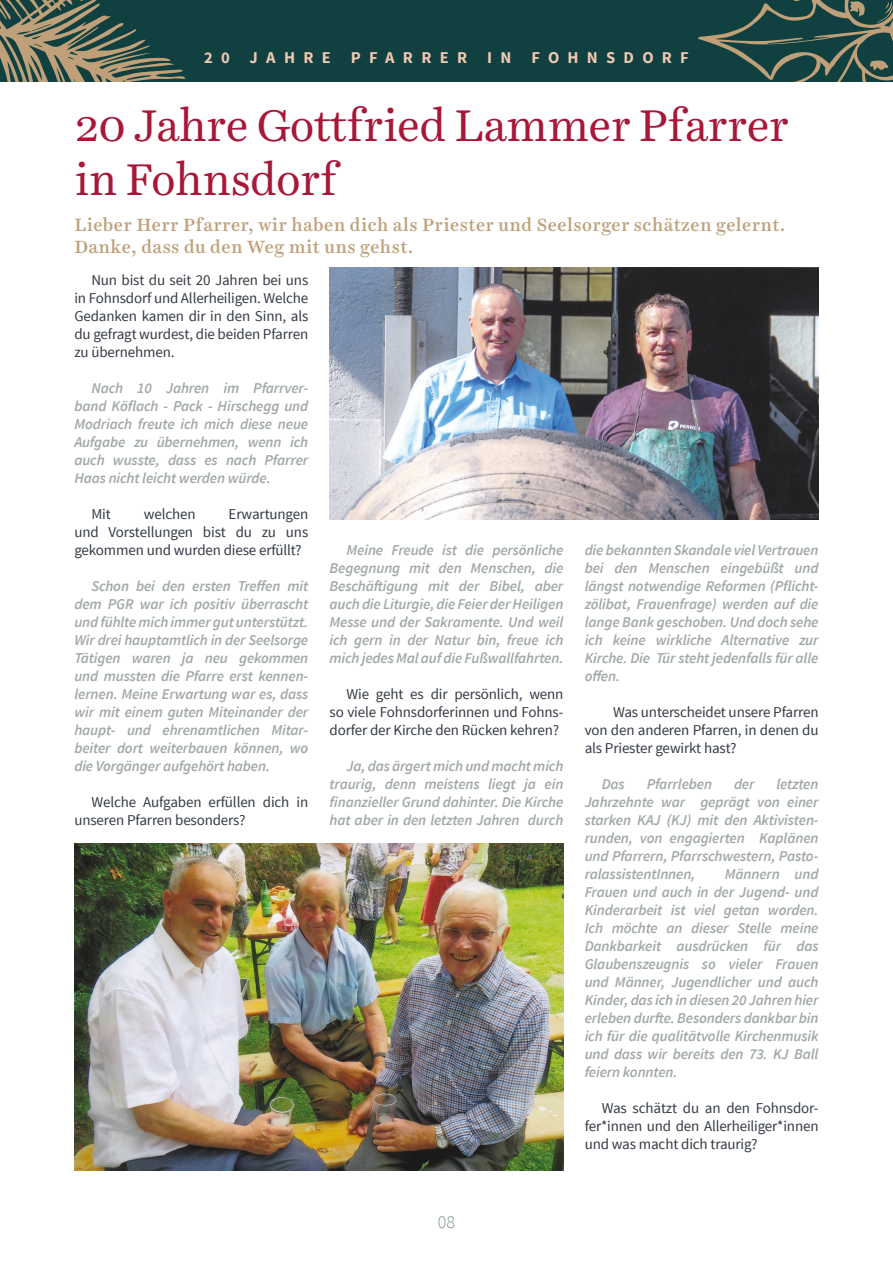
<style>
.page{position:relative;width:893px;height:1263px;background:#fff}
.page>*{position:absolute;margin:0;border:0;box-sizing:border-box;transform-origin:0 0}
.Überschrift_1{font:45px/54px "Harriet Text";letter-spacing:-.01em;color:#a71738}
.Überschrift_2{font:500 18px/21.6px "Harriet Text";letter-spacing:.025em;color:#bfa079}
.t1{font:300 18px "Source Sans Pro";color:#7f9498}
.PAGE_TITLE_-_top{font:700 16.5px "Source Sans Pro";letter-spacing:.5em;color:#f0c9b1}
.Fließtext_Autor_Zita{font:italic 600 15px/18px "Source Sans Pro";letter-spacing:-.01em;color:#a1a9a7;text-align:justify}
.Fließtext_1{font:15px/18px "Source Sans Pro";letter-spacing:-.01em;color:#343a44;text-align:justify}
</style>
<div class="page">
<div style="left:0;top:0;width:893px;height:83px;background:#104040"></div>
<svg style="left:698px;top:0;width:195px;height:83px"></svg>
<svg style="left:0;top:0;width:207px;height:83px"></svg>
<img style="left:330px;top:267px;width:489px;height:252px">
<img style="left:74px;top:843px;width:489px;height:328px">
<p class="PAGE_TITLE_-_top" style="left:204px;top:47px;width:486px">20 JAHRE PFARRER IN FOHNSDORF</p>
<p class="Überschrift_1" style="left:74px;top:98px;width:716px">20 Jahre Gottfried Lammer Pfarrer in Fohnsdorf</p>
<p class="Überschrift_2" style="left:74px;top:214px;width:713px">Lieber Herr Pfarrer, wir haben dich als Priester und Seelsorger schätzen gelernt.<br>Danke, dass du den Weg mit uns gehst.</p>
<p class="Fließtext_1" style="left:74px;top:272px;width:235px;text-indent:17px">Nun bist du seit 20 Jahren bei uns in Fohnsdorf und Allerheiligen. Welche Gedanken kamen dir in den Sinn, als du gefragt wurdest, die beiden Pfarren zu übernehmen.</p>
<p class="Fließtext_Autor_Zita" style="left:74px;top:379px;width:235px;text-indent:17px">Nach 10 Jahren im Pfarrver&shy;band Köflach - Pack - Hirschegg und Modriach freute ich mich diese neue Aufgabe zu übernehmen, wenn ich auch wusste, dass es nach Pfarrer Haas nicht leicht werden würde.</p>
<p class="Fließtext_1" style="left:91px;top:506px;width:21px">Mit</p>
<p class="Fließtext_1" style="left:144px;top:506px;width:53px">welchen</p>
<p class="Fließtext_1" style="left:74px;top:506px;width:235px;text-indent:154px">Erwartungen und Vorstellungen bist du zu uns gekommen und wurden diese erfüllt?</p>
<p class="Fließtext_Autor_Zita" style="left:74px;top:577px;width:235px;text-indent:17px">Schon bei den ersten Treffen mit dem PGR war ich positiv überrascht und fühlte mich immer gut unterstützt.<br>Wir drei hauptamtlich in der Seelsorge Tätigen waren ja neu gekommen und mussten die Pfarre erst kennen&shy;lernen. Meine Erwartung war es, dass wir mit einem guten Miteinander der haupt- und ehrenamtlichen Mitar&shy;beiter dort weiterbauen können, wo die Vorgänger aufgehört haben.</p>
<p class="Fließtext_1" style="left:74px;top:794px;width:235px;text-indent:17px">Welche Aufgaben erfüllen dich in unseren Pfarren besonders?</p>
<p class="Fließtext_Autor_Zita" style="left:330px;top:541px;width:235px;text-indent:17px">Meine Freude ist die persönliche Begegnung mit den Menschen, die Beschäftigung mit der Bibel, aber auch die Liturgie, die Feier der Heiligen Messe und der Sakramente. Und weil ich gern in der Natur bin, freue ich mich jedes Mal auf die Fußwallfahrten.</p>
<p class="Fließtext_1" style="left:330px;top:686px;width:235px;text-indent:17px">Wie geht es dir persönlich, wenn so viele Fohnsdorferinnen und Fohns&shy;dorfer der Kirche den Rücken kehren?</p>
<p class="Fließtext_Autor_Zita" style="left:330px;top:757px;width:235px;text-indent:17px">Ja, das ärgert mich und macht mich traurig, denn meistens liegt ja ein finanzieller Grund dahinter. Die Kirche hat aber in den letzten Jahren durch</p>
<p class="Fließtext_Autor_Zita" style="left:585px;top:541px;width:235px">die bekannten Skandale viel Vertrauen bei den Menschen eingebüßt und längst notwendige Reformen (Pflicht&shy;zölibat, Frauenfrage) werden auf die lange Bank geschoben. Und doch sehe ich keine wirkliche Alternative zur Kirche. Die Tür steht jedenfalls für alle offen.</p>
<p class="Fließtext_1" style="left:585px;top:704px;width:235px;text-indent:28px">Was unterscheidet unsere Pfarren von den anderen Pfarren, in denen du als Priester gewirkt hast?</p>
<p class="Fließtext_Autor_Zita" style="left:602px;top:775px;width:25px">Das</p>
<p class="Fließtext_Autor_Zita" style="left:647px;top:775px;width:67px">Pfarrleben</p>
<p class="Fließtext_Autor_Zita" style="left:734px;top:775px;width:22px">der</p>
<p class="Fließtext_Autor_Zita" style="left:585px;top:775px;width:235px;text-indent:192px">letzten Jahrzehnte war geprägt von einer starken KAJ (KJ) mit den Aktivisten&shy;runden, von engagierten Kaplänen und Pfarrern, Pfarrschwestern, Pasto&shy;ralassistentInnen,</p>
<p class="Fließtext_Autor_Zita" style="left:585px;top:865px;width:235px;text-indent:140px">Männern und Frauen und auch in der Jugend- und Kinderarbeit ist viel getan worden.<br>Ich möchte an dieser Stelle meine Dankbarkeit ausdrücken für das Glaubenszeugnis so vieler Frauen und Männer, Jugendlicher und auch Kinder, das ich in diesen 20 Jahren hier erleben durfte. Besonders dankbar bin ich für die qualitätvolle Kirchenmusik und dass wir bereits den 73. KJ Ball feiern konnten.</p>
<p class="Fließtext_1" style="left:585px;top:1100px;width:235px;text-indent:17px">Was schätzt du an den Fohnsdor&shy;fer*innen und den Allerheiliger*innen und was macht dich traurig?</p>
<p class="t1" style="left:438px;top:1211px;width:19px">08</p>
</div>
